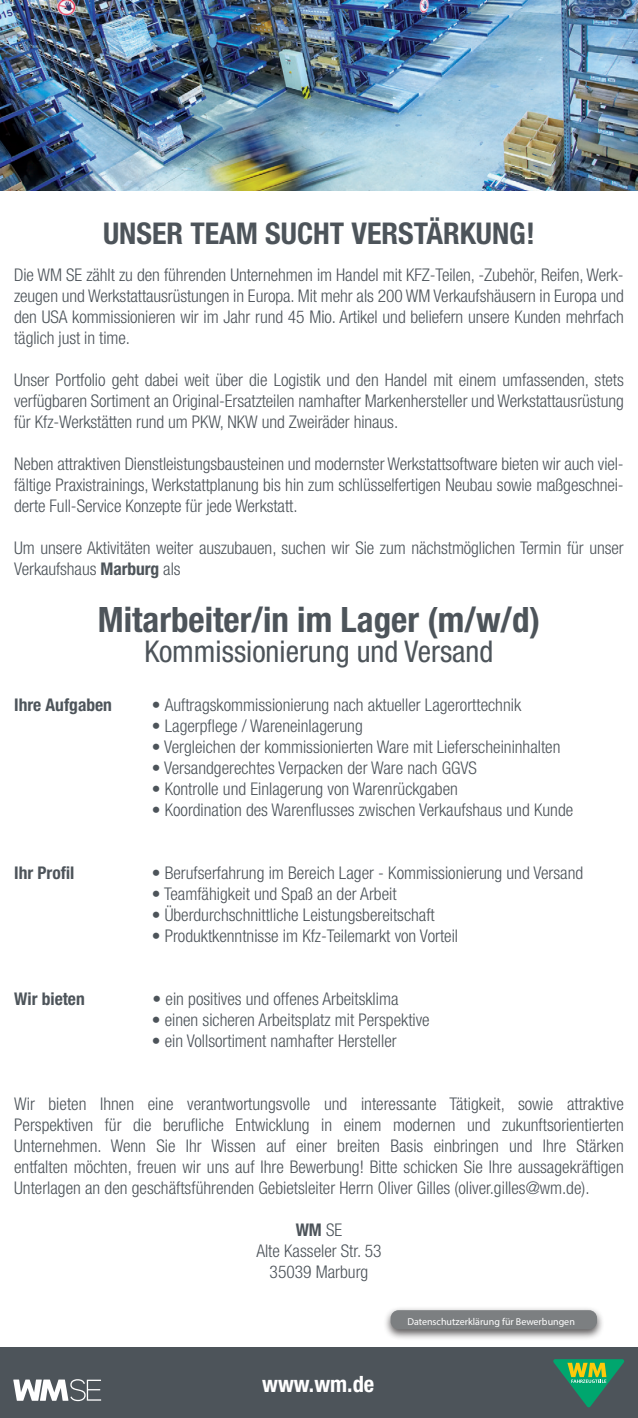
<style>
.page{position:relative;width:638px;height:1418px;background:#fff}
.page>*{position:absolute;margin:0;border:0;box-sizing:border-box;transform-origin:0 0}
.t1{font:700 condensed 35px "Helvetica Neue LT Pro";color:#4d545a}
.t2{font:condensed 30px "Helvetica Neue LT Pro";color:#4d545a}
.t3{font:700 condensed 30px "Helvetica Neue LT Pro";color:#4d545a}
.t4{font:700 condensed 22.5px "Helvetica Neue LT Pro";color:#fff}
.t5{font:300 condensed 17.5px/21px "Helvetica Neue LT Pro";color:#4d545a;text-align:justify}
.t6{font:700 condensed 17.5px "Helvetica Neue LT Pro";color:#4d545a}
.t7{font:10px "Myriad Pro";color:#fff}
.s1{font-weight:700}
.s2{font-weight:400}
.s3{font-weight:300}
</style>
<div class="page">
<div style="left:0;top:1346px;width:638px;height:71px;background:#4d545a"></div>
<div style="left:383px;top:1305px;width:221px;height:35px;background:#231f20;opacity:.75"></div>
<div style="left:390px;top:1310px;width:207px;height:19px;background:#7c7f81;border-radius:8px"></div>
<img style="left:0;top:0;width:638px;height:190px">
<svg style="left:553px;top:1359px;width:71px;height:48px"></svg>
<svg style="left:13px;top:1379px;width:88px;height:21px"></svg>
<p class="t3" style="left:103px;top:216px;width:433px">UNSER TEAM SUCHT VERSTÄRKUNG!</p>
<p class="t5" style="left:14px;top:264px;width:611px">Die WM SE zählt zu den führenden Unternehmen im Handel mit KFZ-Teilen, -Zubehör, Reifen, Werk&shy;zeugen und Werkstattausrüstungen in Europa. Mit mehr als 200 WM Verkaufshäusern in Europa und den USA kommissionieren wir im Jahr rund 45 Mio. Artikel und beliefern unsere Kunden mehrfach täglich just in time.</p>
<p class="t5" style="left:14px;top:369px;width:611px">Unser Portfolio geht dabei weit über die Logistik und den Handel mit einem umfassenden, stets verfügbaren Sortiment an Original-Ersatzteilen namhafter Markenhersteller und Werkstattausrüstung für Kfz-Werkstätten rund um PKW, NKW und Zweiräder hinaus.</p>
<p class="t5" style="left:14px;top:453px;width:611px">Neben attraktiven Dienstleistungsbausteinen und modernster Werkstattsoftware bieten wir auch viel&shy;fältige Praxistrainings, Werkstattplanung bis hin zum schlüsselfertigen Neubau sowie maßgeschnei&shy;derte Full-Service Konzepte für jede Werkstatt.</p>
<p class="t5" style="left:14px;top:537px;width:611px">Um unsere Aktivitäten weiter auszubauen, suchen wir Sie zum nächstmöglichen Termin für unser<br>Verkaufshaus <span class="s1">Marburg</span> als</p>
<p class="t1" style="left:98px;top:599px;width:444px">Mitarbeiter/in im Lager (m/w/d)</p>
<p class="t2" style="left:145px;top:633px;width:350px">Kommissionierung und Versand</p>
<p class="t6" style="left:14px;top:694px;width:99px">Ihre Aufgaben</p>
<p class="t5" style="left:152px;top:694px;width:371px"><span class="s2">•</span> Auftragskommissionierung nach aktueller Lagerorttechnik</p>
<p class="t5" style="left:152px;top:715px;width:212px">• Lagerpflege / Wareneinlagerung</p>
<p class="t5" style="left:152px;top:736px;width:410px">• Vergleichen der kommissionierten Ware mit Lieferscheininhalten</p>
<p class="t5" style="left:152px;top:757px;width:327px">• Versandgerechtes Verpacken der Ware nach GGVS</p>
<p class="t5" style="left:152px;top:778px;width:308px">• Kontrolle und Einlagerung von Warenrückgaben</p>
<p class="t5" style="left:152px;top:799px;width:423px">• Koordination des Warenflusses zwischen Verkaufshaus und Kunde</p>
<p class="t6" style="left:14px;top:862px;width:62px">Ihr Profil</p>
<p class="t5" style="left:152px;top:862px;width:433px"><span class="s2">•</span> Berufserfahrung im Bereich Lager - Kommissionierung und Versand</p>
<p class="t5" style="left:152px;top:883px;width:246px">• Teamfähigkeit und Spaß an der Arbeit</p>
<p class="t5" style="left:152px;top:904px;width:285px">• Überdurchschnittliche Leistungsbereitschaft</p>
<p class="t5" style="left:152px;top:925px;width:308px">• Produktkenntnisse im Kfz-Teilemarkt von Vorteil</p>
<p class="t6" style="left:14px;top:988px;width:72px">Wir bieten</p>
<p class="t5" style="left:153px;top:988px;width:247px"><span class="s2">•</span> ein positives und offenes Arbeitsklima</p>
<p class="t5" style="left:152px;top:1009px;width:279px">• einen sicheren Arbeitsplatz mit Perspektive</p>
<p class="t5" style="left:152px;top:1030px;width:246px">• ein Vollsortiment namhafter Hersteller</p>
<p class="t5" style="left:14px;top:1093px;width:611px">Wir bieten Ihnen eine verantwortungsvolle und interessante Tätigkeit, sowie attraktive Perspektiven für die berufliche Entwicklung in einem modernen und zukunftsorientierten Unternehmen. Wenn Sie Ihr Wissen auf einer breiten Basis einbringen und Ihre Stärken entfalten möchten, freuen wir uns auf Ihre Bewerbung! Bitte schicken Sie Ihre aussagekräftigen Unterlagen an den geschäftsführenden Gebietsleiter Herrn Oliver Gilles (oliver.gilles@wm.de).</p>
<p class="t6" style="left:296px;top:1219px;width:48px">WM <span class="s3">SE</span></p>
<p class="t5" style="left:256px;top:1240px;width:127px">Alte Kasseler Str. 53</p>
<p class="t5" style="left:270px;top:1261px;width:100px">35039 Marburg</p>
<p class="t7" style="left:407px;top:1315px;width:169px">Datenschutzerklärung für Bewerbungen</p>
<p class="t4" style="left:262px;top:1370px;width:114px">www.wm.de</p>
</div>
